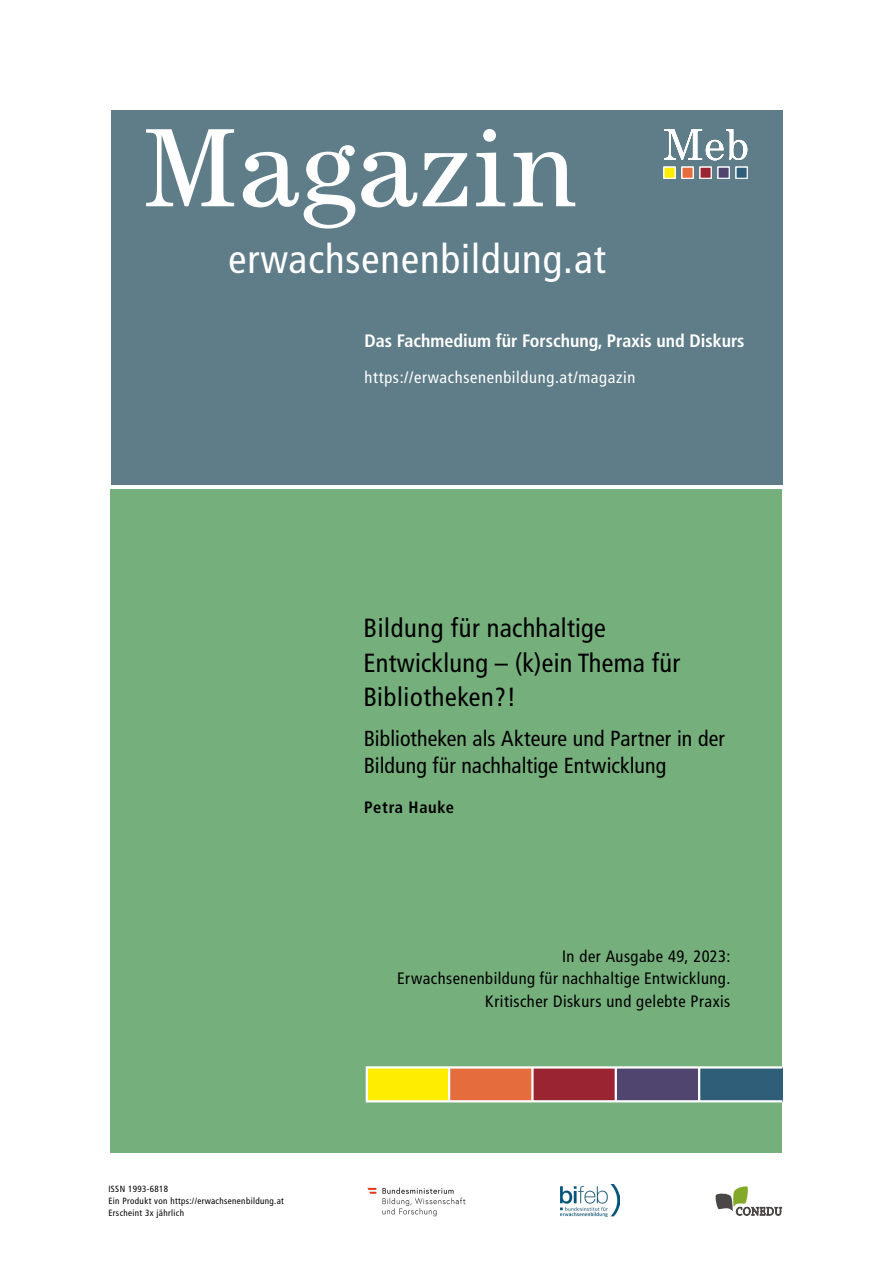
<style>
.page{position:relative;width:893px;height:1263px;background:#fff}
.page>*{position:absolute;margin:0;border:0;box-sizing:border-box;transform-origin:0 0}
.t1{font:condensed 40.5px "Frutiger LT Std";letter-spacing:.025em;color:#fff}
.UE1{font:condensed 26.25px/34.5px "Frutiger LT Std";letter-spacing:.01em;color:#000}
.UE2{font:condensed 21.75px/27px "Frutiger LT Std";letter-spacing:.005em;color:#000}
.t2{font:700 condensed 18px "Frutiger LT Std";color:#fff}
.t3{font:condensed 16.5px/22.5px "Frutiger LT Std";letter-spacing:.03em;color:#000;text-align:right}
.t4{font:condensed 16.5px "Frutiger LT Std";letter-spacing:.04em;color:#fff}
.Autorinnen{font:700 condensed 16.5px "Frutiger LT Std";letter-spacing:.04em;color:#000}
.t5{font:condensed 9px/12px "Frutiger LT Std";letter-spacing:.04em;color:#000}
</style>
<div class="page">
<div style="left:111px;top:489px;width:671px;height:663px;background:#75af7c"></div>
<div style="left:111px;top:111px;width:671px;height:374px;background:#5f7d88"></div>
<div style="left:532px;top:1067px;width:84px;height:34px;background:#9b2433"></div>
<div style="left:616px;top:1067px;width:83px;height:34px;background:#4f456f"></div>
<div style="left:699px;top:1067px;width:83px;height:34px;background:#2f5e78"></div>
<div style="left:367px;top:1067px;width:82px;height:34px;background:#ffed00"></div>
<div style="left:449px;top:1067px;width:83px;height:34px;background:#e56c3d"></div>
<hr style="left:448px;top:1067px;width:2px;height:34px;background:#fff">
<hr style="left:531px;top:1067px;width:3px;height:34px;background:#fff">
<hr style="left:615px;top:1067px;width:2px;height:34px;background:#fff">
<hr style="left:698px;top:1067px;width:2px;height:34px;background:#fff">
<div style="left:366px;top:1066px;width:417px;height:36px;border:2px solid #fff"></div>
<svg style="left:146px;top:129px;width:429px;height:100px"></svg>
<svg style="left:715px;top:1186px;width:67px;height:29px"></svg>
<img style="left:367px;top:1187px;width:99px;height:30px">
<img style="left:561px;top:1185px;width:59px;height:32px">
<div style="left:700px;top:167px;width:11px;height:11px;background:#9b2433;border:1px solid #fff"></div>
<div style="left:718px;top:167px;width:11px;height:11px;background:#4f456f;border:1px solid #fff"></div>
<div style="left:736px;top:167px;width:11px;height:11px;background:#2f5e78;border:1px solid #fff"></div>
<div style="left:664px;top:167px;width:11px;height:11px;background:#ffed00"></div>
<div style="left:682px;top:167px;width:11px;height:11px;background:#e56c3d;border:1px solid #fff"></div>
<svg style="left:664px;top:129px;width:83px;height:31px"></svg>
<h1 class="t1" style="left:229px;top:235px;width:379px">erwachsenenbildung.at</h1>
<p class="t2" style="left:365px;top:330px;width:381px">Das Fachmedium für Forschung, Praxis und Diskurs</p>
<p class="t4" style="left:365px;top:367px;width:272px">https://erwachsenenbildung.at/magazin</p>
<h2 class="UE1" style="left:363px;top:611px;width:318px">Bildung für nachhaltige<br>Entwicklung – (k)ein Thema für<br>Bibliotheken?!</h2>
<h2 class="UE2" style="left:364px;top:725px;width:363px">Bibliotheken als Akteure und Partner in der<br>Bildung für nachhaltige Entwicklung</h2>
<p class="Autorinnen" style="left:364px;top:797px;width:91px">Petra Hauke</p>
<p class="t5" style="left:108px;top:1183px;width:177px">ISSN 1993-6818<br>Ein Produkt von https://erwachsenenbildung.at<br>Erscheint 3x jährlich</p>
<p class="t3" style="left:397px;top:945px;width:335px">In der Ausgabe 49, 2023:<br>Erwachsenenbildung für nachhaltige Entwicklung.<br>Kritischer Diskurs und gelebte Praxis</p>
</div>
